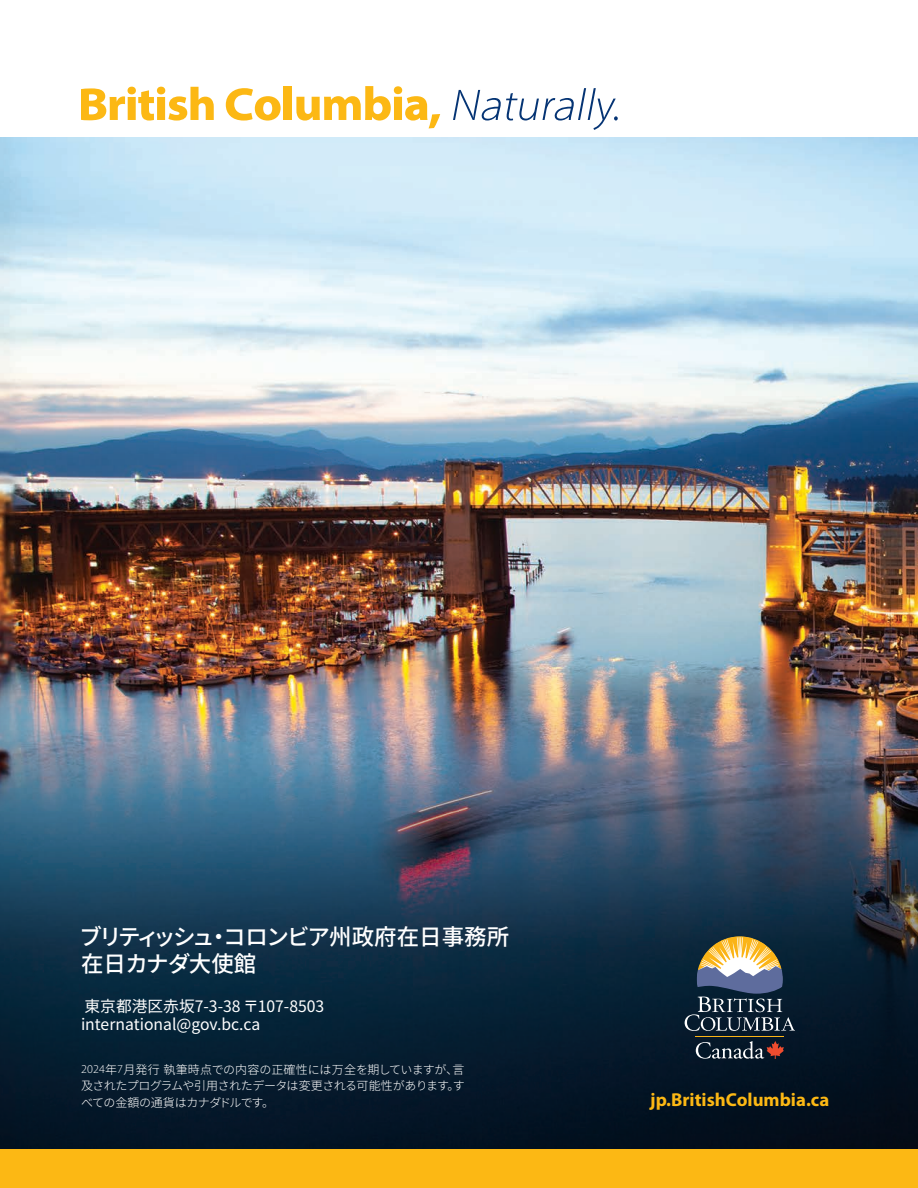
<style>
.page{position:relative;width:918px;height:1188px;background:#fff}
.page>*{position:absolute;margin:0;border:0;box-sizing:border-box;transform-origin:0 0}
.t1{font:500 22.5px "Noto Sans CJ Kjp";letter-spacing:-.035em;color:#fff}
.t2{font:700 18.75px "Myriad Pro";color:#fcb814}
.t3{font:15.75px "Noto Sans CJ Kjp";color:#fff}
.t4{font:300 12px/16.5px "Noto Sans CJ Kjp";letter-spacing:-.04em;color:#fff;text-align:justify}
.s1{font-family:"Myriad Pro"}
</style>
<div class="page">
<img style="left:0;top:137px;width:918px;height:461px">
<img style="left:0;top:598px;width:918px;height:551px">
<svg style="left:81px;top:87px;width:133px;height:34px"></svg>
<svg style="left:226px;top:88px;width:55px;height:33px"></svg>
<div style="left:284px;top:87px;width:8px;height:33px;background:#fcb814"></div>
<svg style="left:296px;top:86px;width:144px;height:42px"></svg>
<svg style="left:453px;top:88px;width:165px;height:42px"></svg>
<div style="left:0;top:1149px;width:918px;height:39px;background:#fcb814"></div>
<hr style="left:696px;top:1036px;width:88px;height:1px;background:#fbb416">
<svg style="left:685px;top:936px;width:110px;height:95px;background:#586061"></svg>
<svg style="left:696px;top:1041px;width:88px;height:18px;background:#43414c"></svg>
<p class="t1" style="left:80px;top:924px;width:431px">ブリティッシュ・コロンビア州政府在日事務所</p>
<p class="t1" style="left:81px;top:951px;width:177px">在日カナダ大使館</p>
<p class="t3" style="left:85px;top:997px;width:241px">東京都港区赤坂7-3-38 〒107-8503</p>
<p class="t3" style="left:81px;top:1016px;width:181px">international@gov.bc.ca</p>
<p class="t4" style="left:81px;top:1061px;width:385px"><span class="s1">2024</span>年<span class="s1">7</span>月発行執筆時点での内容の正確性には万全を期していますが、言及されたプログラムや引用されたデータは変更される可能性があります。すべての金額の通貨はカナダドルです。</p>
<p class="t2" style="left:650px;top:1089px;width:181px">jp.BritishColumbia.ca</p>
</div>
